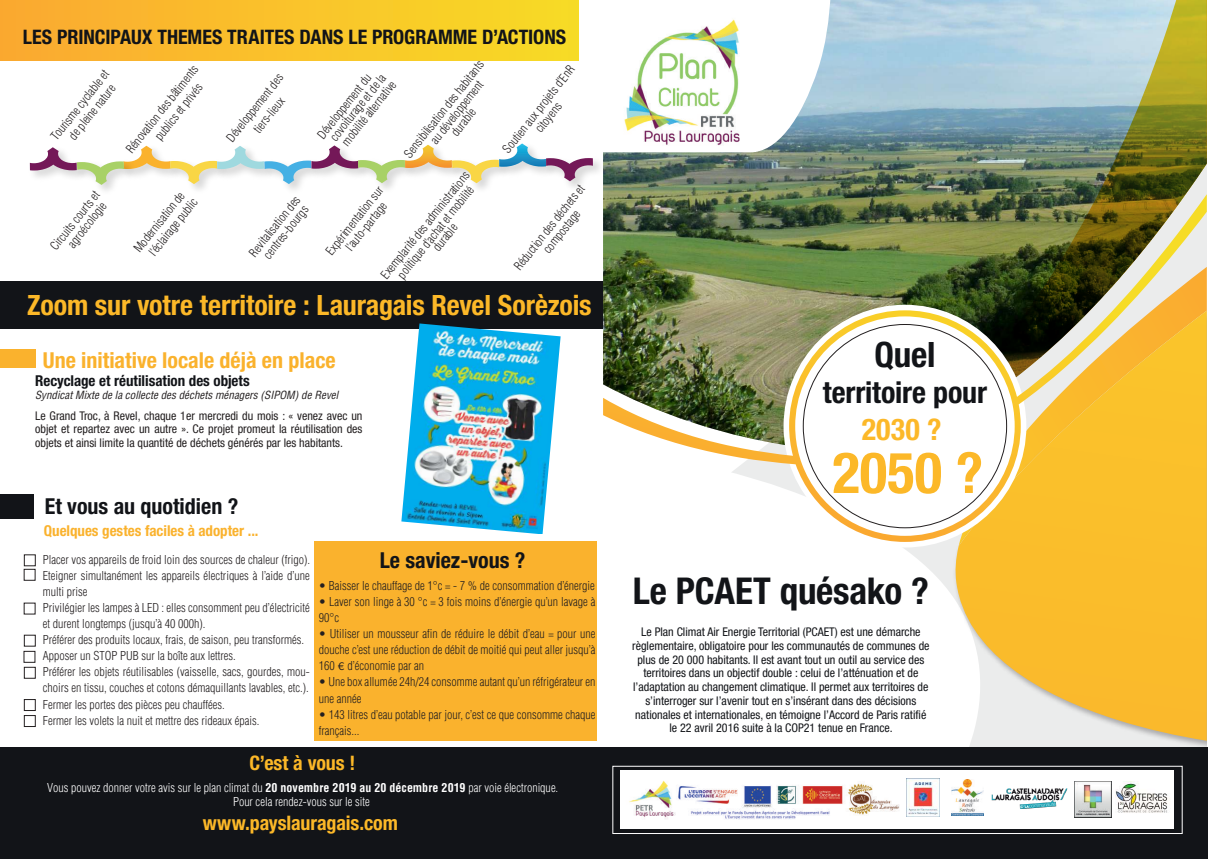
<style>
.page{position:relative;width:1208px;height:859px;background:#fff}
.page>*{position:absolute;margin:0;border:0;box-sizing:border-box;transform-origin:0 0}
.t1{font:700 condensed 57px "Helvetica Neue";color:#fcb828}
.t2{font:700 condensed 37px "Helvetica Neue";letter-spacing:-.005em;color:#121418}
.t3{font:700 condensed 35px "Helvetica Neue";color:#121418}
.t4{font:700 condensed 30px "Helvetica Neue";letter-spacing:-.005em;color:#121418}
.t5{font:700 condensed 30px "Helvetica Neue";color:#fcb828}
.t6{font:700 condensed 28px "Helvetica Neue";letter-spacing:-.005em;color:#fcb828}
.t7{font:700 condensed 22px "Helvetica Neue";color:#121418}
.t8{font:700 condensed 22px "Helvetica Neue";color:#fab22d}
.t9{font:700 condensed 20px "Helvetica Neue";letter-spacing:-.005em;color:#121418}
.t10{font:700 condensed 20px "Helvetica Neue";letter-spacing:-.005em;color:#fcb828}
.t11{font:700 condensed 15px "Helvetica Neue";letter-spacing:-.005em;color:#121418}
.t12{font:700 condensed 15px "Helvetica Neue";color:#fab22d}
.t13{font:300 condensed 12px/16.1px "Helvetica";color:#231f20}
.t14{font:italic condensed 12px/13.8px "Helvetica Neue 57";color:#121418;text-align:center}
.t15{font:italic condensed 12px/13.8px "Helvetica Neue 57";color:#231f20;text-align:justify}
.t16{font:300 condensed 12px/14.4px "Helvetica";color:#fff;text-align:center}
.t17{font:italic condensed 11px "Helvetica LT Std";color:#231f20}
.s1{font-family:"Source Code Variable";font-weight:400;font-stretch:normal}
.s2{font-family:"Helvetica LT Std";font-weight:700}
</style>
<div class="page">
<div style="left:0;top:0;width:579px;height:60px;background:#faa92f"></div>
<div style="left:0;top:748px;width:604px;height:111px;background:#121418"></div>
<div style="left:0;top:349px;width:35px;height:19px;background:#fab22d"></div>
<div style="left:0;top:495px;width:34px;height:24px;background:#121418"></div>
<div style="left:604px;top:748px;width:604px;height:111px;background:#121418"></div>
<div style="left:1192px;top:542px;width:14px;height:199px;background:#fabb2b"></div>
<img style="left:16px;top:0;width:1176px;height:834px">
<h3 class="t9" style="left:23px;top:25px;width:545px">LES PRINCIPAUX THEMES TRAITES DANS LE PROGRAMME D’ACTIONS</h3>
<p class="t13" style="left:48px;top:134px;width:87px;line-height:13.7px;text-align:center;rotate:-52deg">Tourisme cyclable et de pleine nature</p>
<p class="t13" style="left:46px;top:244px;width:73px;rotate:-52deg">Circuits courts et</p>
<p class="t13" style="left:64px;top:241px;width:55px;rotate:-52deg">agroécologie</p>
<p class="t13" style="left:140px;top:125px;width:82px;line-height:14.7px;text-indent:-28px;rotate:-52deg">Rénovation des bâtiments publics et privés</p>
<p class="t13" style="left:131px;top:247px;width:78px;line-height:13.8px;text-align:center;rotate:-52deg">Modernisation de l’éclairage public</p>
<p class="t13" style="left:401px;top:151px;width:122px;rotate:-52deg">Sensibilisation des habitants</p>
<p class="t13" style="left:500px;top:148px;width:109px;line-height:12.7px;text-align:center;rotate:-52deg">Soutien aux projets d’EnR citoyens</p>
<p class="t13" style="left:531px;top:240px;width:75px;line-height:12.3px;text-indent:-31px;rotate:-52deg">Réduction des déchets et compostage</p>
<p class="t13" style="left:319px;top:129px;width:84px;line-height:11.9px;text-indent:-6px;rotate:-52deg">Développement du covoiturage et de la mobilité alternative</p>
<p class="t13" style="left:223px;top:135px;width:84px;line-height:15.6px;text-align:center;rotate:-52deg">Développement des tiers-lieux</p>
<p class="t13" style="left:440px;top:124px;width:59px;line-height:11.4px;text-indent:-19px;rotate:-52deg">au développement durable</p>
<p class="t13" style="left:377px;top:272px;width:135px;rotate:-51deg">Exemplarité des administrations</p>
<p class="t13" style="left:324px;top:250px;width:86px;line-height:12.6px;text-align:center;rotate:-52deg">Expérimentation sur l’auto-partage</p>
<p class="t13" style="left:396px;top:274px;width:116px;line-height:10.8px;text-align:center;rotate:-52deg">politique d’achat et mobilité durable</p>
<p class="t13" style="left:247px;top:251px;width:75px;line-height:12.6px;text-align:center;rotate:-52deg">Revitalisation des centres-bourgs</p>
<h3 class="t6" style="left:27px;top:288px;width:566px">Zoom sur votre territoire : Lauragais Revel Sorèzois</h3>
<h3 class="t8" style="left:43px;top:346px;width:294px">Une initiative locale déjà en place</h3>
<p class="t15" style="left:35px;top:408px;width:329px">Le Grand Troc, à Revel, chaque 1er mercredi du mois : « venez avec un objet et repartez avec un autre ». Ce projet promeut la réutilisation des objets et ainsi limite la quantité de déchets générés par les habitants.</p>
<p class="t11" style="left:35px;top:371px;width:216px">Recyclage et réutilisation des objets</p>
<p class="t17" style="left:35px;top:388px;width:304px">Syndicat Mixte de la collecte des déchets ménagers (SIPOM) de Revel</p>
<h3 class="t7" style="left:45px;top:493px;width:195px">Et vous au quotidien ?</h3>
<p class="t12" style="left:44px;top:522px;width:216px">Quelques gestes faciles à adopter ...</p>
<p class="t13" style="left:43px;top:551px;width:269px">Placer vos appareils de froid loin des sources de chaleur (frigo).<br>Eteigner simultanément les appareils électriques à l’aide d’une multi prise<br>Privilégier les lampes à LED : elles consomment peu d’électricité et durent longtemps (jusqu’à 40 000h).<br>Préférer des produits locaux, frais, de saison, peu transformés.<br>Apposer un STOP PUB sur la boîte aux lettres.<br>Préférer les objets réutilisables (vaisselle, sacs, gourdes, mou&shy;choirs en tissu, couches et cotons démaquillants lavables, etc.).<br>Fermer les portes des pièces peu chauffées.<br>Fermer les volets la nuit et mettre des rideaux épais.</p>
<h3 class="t7" style="left:380px;top:546px;width:147px">Le saviez-vous ?</h3>
<p class="t13" style="left:319px;top:577px;width:277px">• Baisser le chauffage de 1°c = - 7 % de consommation d’énergie</p>
<p class="t13" style="left:319px;top:593px;width:278px">• Laver son linge à 30 °c = 3 fois moins d’énergie qu’un lavage à<br>90°c</p>
<p class="t13" style="left:319px;top:626px;width:278px;text-align:justify">• Utiliser un mousseur afin de réduire le débit d’eau = pour une douche c’est une réduction de débit de moitié qui peut aller jusqu’à 160 <span class="s1">€</span> d’économie par an</p>
<p class="t13" style="left:319px;top:674px;width:278px">• Une box allumée 24h/24 consomme autant qu’un réfrigérateur en une année</p>
<p class="t13" style="left:319px;top:706px;width:278px">• 143 litres d’eau potable par jour, c’est ce que consomme chaque français...</p>
<h3 class="t10" style="left:249px;top:751px;width:107px">C’est à vous !</h3>
<p class="t16" style="left:47px;top:780px;width:512px">Vous pouvez donner votre avis sur le plan climat du <span class="s2">20 novembre 2019 au 20 décembre 2019</span> par voie électronique.<br>Pour cela rendez-vous sur le site</p>
<h3 class="t10" style="left:203px;top:811px;width:197px">www.payslauragais.com</h3>
<h3 class="t3" style="left:874px;top:333px;width:62px">Quel</h3>
<h3 class="t4" style="left:823px;top:374px;width:166px">territoire pour</h3>
<h3 class="t5" style="left:861px;top:411px;width:81px">2030 ?</h3>
<h1 class="t1" style="left:832px;top:438px;width:152px">2050 ?</h1>
<h2 class="t2" style="left:633px;top:568px;width:298px">Le PCAET quésako ?</h2>
<p class="t14" style="left:632px;top:625px;width:299px">Le Plan Climat Air Energie Territorial (PCAET) est une démarche règlementaire, obligatoire pour les communautés de communes de plus de 20 000 habitants. Il est avant tout un outil au service des territoires dans un objectif double : celui de l’atténuation et de l’adaptation au changement climatique. Il permet aux territoires de s’interroger sur l’avenir tout en s’insérant dans des décisions nationales et internationales, en témoigne l’Accord de Paris ratifié le 22 avril 2016 suite à la COP21 tenue en France.</p>
</div>
